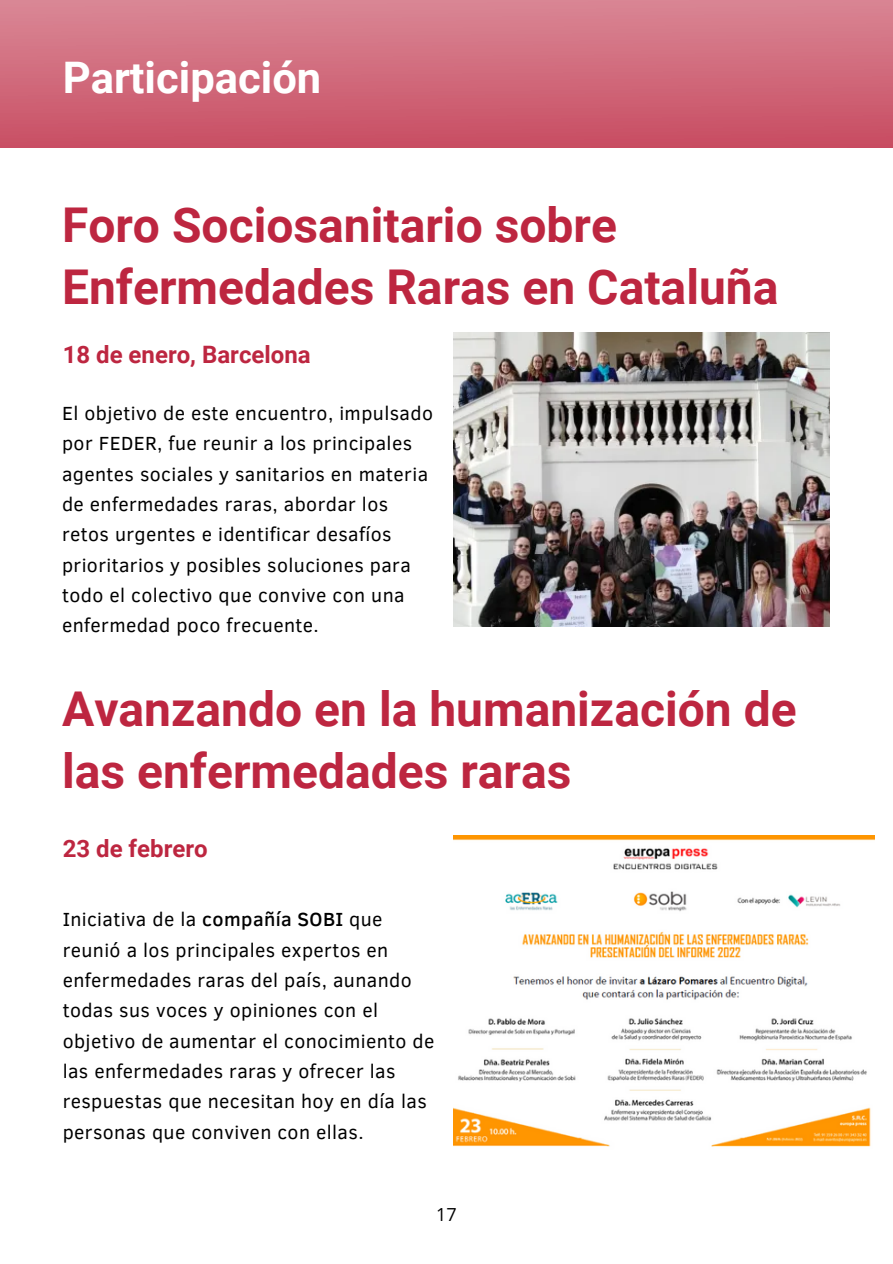
<style>
.page{position:relative;width:893px;height:1264px;background:#fff}
.page>*{position:absolute;margin:0;border:0;box-sizing:border-box;transform-origin:0 0}
.t1{font:700 48px/61.8px "Roboto";color:#bd2640}
.t2{font:700 43.5px "Roboto";color:#fff}
.t3{font:700 24px "Roboto";color:#bd2640}
.t4{font:19.5px/30.3px "Clear Sans";letter-spacing:.02em;color:#000}
.t5{font:18px "Open Sans";color:#000}
.s1{font-weight:500}
</style>
<div class="page">
<div style="left:0;top:0;width:892px;height:147px;background:linear-gradient(to bottom,#d98795,#c84e63)"></div>
<img style="left:454px;top:835px;width:420px;height:312px">
<img style="left:453px;top:332px;width:376px;height:295px">
<p class="t2" style="left:63px;top:53px;width:260px">Participación</p>
<p class="t1" style="left:62px;top:195px;width:717px">Foro Sociosanitario sobre<br>Enfermedades Raras en Cataluña</p>
<p class="t3" style="left:63px;top:341px;width:249px">18 de enero, Barcelona</p>
<p class="t4" style="left:62px;top:397px;width:372px">El objetivo de este encuentro, impulsado por FEDER, fue reunir a los principales agentes sociales y sanitarios en materia de enfermedades raras, abordar los retos urgentes e identificar desafíos prioritarios y posibles soluciones para todo el colectivo que convive con una enfermedad poco frecuente.</p>
<p class="t1" style="left:62px;top:679px;width:736px">Avanzando en la humanización de las enfermedades raras</p>
<p class="t3" style="left:63px;top:834px;width:146px">23 de febrero</p>
<p class="t4" style="left:63px;top:903px;width:373px">Iniciativa de la <span class="s1">compañía SOBI</span> que reunió a los principales expertos en enfermedades raras del país, aunando todas sus voces y opiniones con el objetivo de aumentar el conocimiento de las enfermedades raras y ofrecer las respuestas que necesitan hoy en día las personas que conviven con ellas.</p>
<p class="t5" style="left:436px;top:1201px;width:22px">17</p>
</div>
